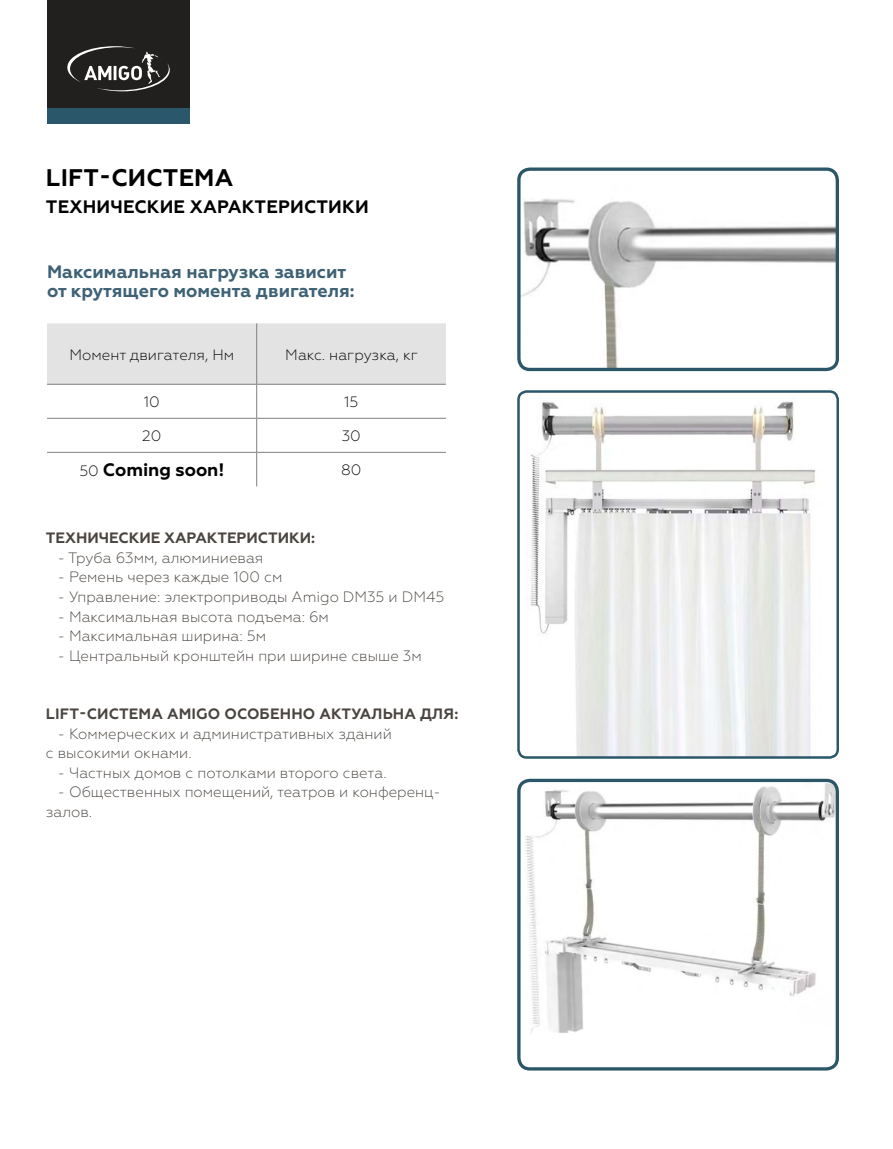
<style>
.page{position:relative;width:893px;height:1149px;background:#fff}
.page>*{position:absolute;margin:0;border:0;box-sizing:border-box;transform-origin:0 0}
.t1{font:700 24px "Geometria";letter-spacing:.01em;color:#000}
.t2{font:700 18px/19.5px "Geometria";color:#3e6175}
.t3{font:700 18px "Geometria";letter-spacing:.01em;color:#000}
.t4{font:300 15px/19.5px "Geometria";color:#49443f}
.t5{font:700 15px "Geometria";letter-spacing:.01em;color:#49443f}
.t6{font:300 15px "Geometria";color:#000}
.s1{font-weight:300;font-size:15px}
</style>
<div class="page">
<img style="left:521px;top:782px;width:316px;height:286px">
<div style="left:517px;top:778px;width:322px;height:292px;border:3px solid #2b5668;border-radius:11px"></div>
<img style="left:521px;top:171px;width:314px;height:196px">
<div style="left:517px;top:167px;width:322px;height:204px;border:3px solid #2b5668;border-radius:11px"></div>
<img style="left:518px;top:393px;width:320px;height:364px">
<div style="left:517px;top:390px;width:322px;height:368px;border:2px solid #2b576a;border-radius:8px"></div>
<div style="left:47px;top:323px;width:399px;height:61px;background:#e3e3e3"></div>
<hr style="left:256px;top:323px;width:1px;height:61px;background:#817f7d">
<hr style="left:47px;top:384px;width:210px;height:1px;background:#817f7d">
<hr style="left:257px;top:384px;width:189px;height:1px;background:#817f7d">
<hr style="left:256px;top:384px;width:1px;height:34px;background:#817f7d">
<hr style="left:47px;top:418px;width:210px;height:1px;background:#817f7d">
<hr style="left:257px;top:418px;width:189px;height:1px;background:#817f7d">
<hr style="left:256px;top:418px;width:1px;height:34px;background:#817f7d">
<hr style="left:47px;top:452px;width:210px;height:1px;background:#817f7d">
<hr style="left:257px;top:452px;width:189px;height:1px;background:#817f7d">
<hr style="left:256px;top:452px;width:1px;height:34px;background:#817f7d">
<div style="left:47px;top:0;width:143px;height:121px;background:#22201e"></div>
<div style="left:47px;top:108px;width:143px;height:15px;background:#2b576a"></div>
<svg style="left:67px;top:46px;width:103px;height:45px"></svg>
<h1 class="t1" style="left:46px;top:163px;width:189px">LIFT-СИСТЕМА</h1>
<p class="t3" style="left:46px;top:196px;width:324px">ТЕХНИЧЕСКИЕ ХАРАКТЕРИСТИКИ</p>
<p class="t2" style="left:47px;top:262px;width:309px">Максимальная нагрузка зависит от крутящего момента двигателя:</p>
<p class="t6" style="left:70px;top:346px;width:166px">Момент двигателя, Нм</p>
<p class="t6" style="left:285px;top:346px;width:134px">Макс. нагрузка, кг</p>
<p class="t6" style="left:144px;top:393px;width:18px">10</p>
<p class="t6" style="left:344px;top:393px;width:16px">15</p>
<p class="t6" style="left:142px;top:427px;width:21px">20</p>
<p class="t6" style="left:342px;top:427px;width:21px">30</p>
<p class="t3" style="left:79px;top:459px;width:147px"><span class="s1">50</span> Coming soon!</p>
<p class="t6" style="left:341px;top:461px;width:22px">80</p>
<p class="t5" style="left:46px;top:529px;width:271px">ТЕХНИЧЕСКИЕ ХАРАКТЕРИСТИКИ:</p>
<p class="t4" style="left:58px;top:547px;width:207px">- Труба 63мм, алюминиевая</p>
<p class="t4" style="left:58px;top:567px;width:226px">- Ремень через каждые 100 см</p>
<p class="t4" style="left:58px;top:586px;width:388px">- Управление: электроприводы Amigo DM35 и DM45</p>
<p class="t4" style="left:58px;top:606px;width:273px">- Максимальная высота подъема: 6м</p>
<p class="t4" style="left:58px;top:625px;width:210px">- Максимальная ширина: 5м</p>
<p class="t4" style="left:58px;top:645px;width:365px">- Центральный кронштейн при ширине свыше 3м</p>
<p class="t5" style="left:46px;top:704px;width:414px">LIFT-СИСТЕМА AMIGO ОСОБЕННО АКТУАЛЬНА ДЛЯ:</p>
<p class="t4" style="left:46px;top:723px;width:347px;text-indent:12px">- Коммерческих и административных зданий с высокими окнами.</p>
<p class="t4" style="left:58px;top:762px;width:330px">- Частных домов с потолками второго света.</p>
<p class="t4" style="left:46px;top:781px;width:396px;text-indent:12px">- Общественных помещений, театров и конференц&shy;залов.</p>
</div>
